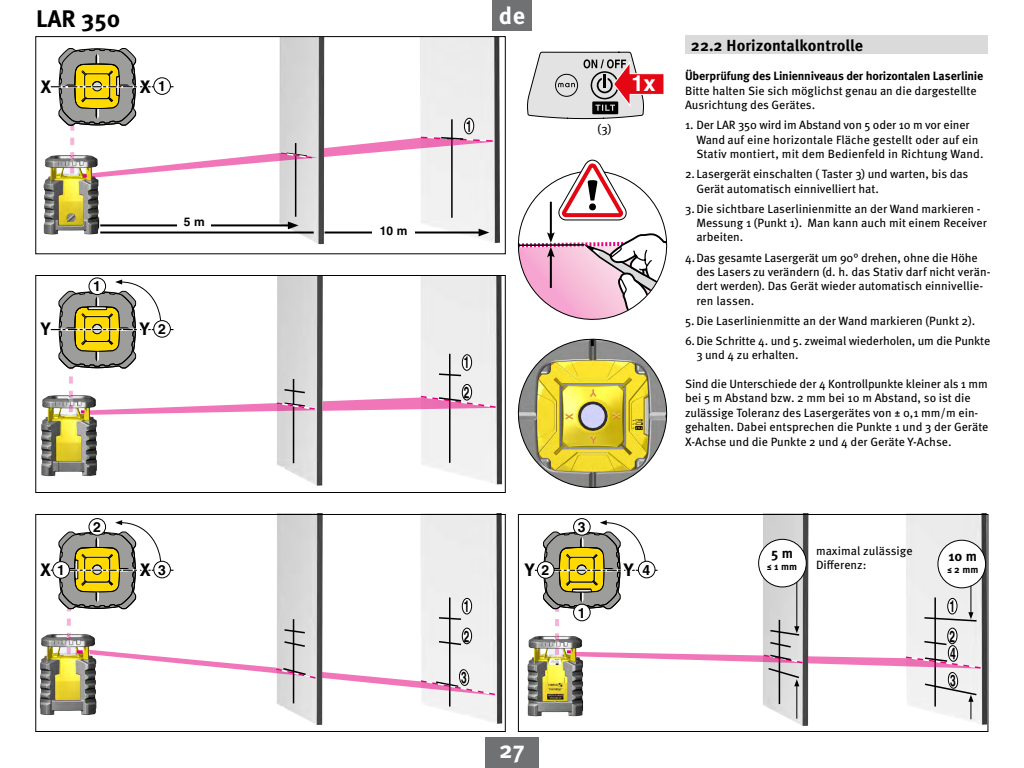
<style>
.page{position:relative;width:1024px;height:768px;background:#fff}
.page>*{position:absolute;margin:0;border:0;box-sizing:border-box;transform-origin:0 0}
.t1{font:700 24px "Meta Pro";color:#000}
.t2{font:700 24px "Meta Pro";color:#fff}
.Auflistung{font:700 22px "Helvetica";color:#fff}
.Meta_Book_Roman_12_A{font:700 18px "Meta Pro";color:#000}
.Überschriften{font:700 16px "Meta Pro";color:#000}
.t3{font:700 14px "Helvetica";color:#000}
.t4{font:700 14px "Meta Pro";color:#000}
.Meta_Book_Roman_7{font:12px/14.4px "Meta Pro";letter-spacing:-.005em;color:#000}
.Meta_Book_Roman_12_A-2{font:700 12px "Helvetica";color:#000}
.t5{font:700 10px "Meta Pro";color:#000}
.s1{font-weight:700}
</style>
<div class="page">
<div style="left:485px;top:738px;width:54px;height:30px;background:#707172"></div>
<div style="left:492px;top:0;width:40px;height:30px;background:#707172"></div>
<img style="left:39px;top:516px;width:464px;height:209px">
<img style="left:41px;top:277px;width:461px;height:209px">
<div style="left:686px;top:36px;width:302px;height:18px;background:#dadada"></div>
<img style="left:527px;top:516px;width:459px;height:210px">
<div style="left:518px;top:514px;width:470px;height:218px;border:1px solid #000"></div>
<div style="left:35px;top:514px;width:471px;height:218px;border:1px solid #000"></div>
<hr style="left:449px;top:354px;width:2px;height:109px;background:#000">
<hr style="left:293px;top:379px;width:1px;height:84px;background:#000">
<div style="left:35px;top:275px;width:471px;height:218px;border:1px solid #000"></div>
<hr style="left:449px;top:597px;width:2px;height:110px;background:#000">
<hr style="left:293px;top:619px;width:1px;height:84px;background:#000">
<svg style="left:517px;top:159px;width:151px;height:161px"></svg>
<img style="left:517px;top:338px;width:151px;height:150px">
<hr style="left:49px;top:329px;width:89px;height:2px;background:#fff">
<div style="left:89px;top:278px;width:17px;height:17px;border:1px solid #000;border-radius:50%"></div>
<hr style="left:49px;top:569px;width:89px;height:2px;background:#fff">
<div style="left:89px;top:518px;width:17px;height:18px;border:1px solid #000;border-radius:50%"></div>
<hr style="left:533px;top:569px;width:89px;height:2px;background:#fff">
<div style="left:573px;top:518px;width:18px;height:18px;border:1px solid #000;border-radius:50%"></div>
<svg style="left:527px;top:52px;width:137px;height:67px"></svg>
<img style="left:43px;top:38px;width:457px;height:207px">
<hr style="left:100px;top:224px;width:192px;height:2px;background:#000">
<svg style="left:288px;top:222px;width:11px;height:7px"></svg>
<hr style="left:100px;top:232px;width:214px;height:2px;background:#000">
<hr style="left:325px;top:232px;width:157px;height:2px;background:#000">
<svg style="left:479px;top:229px;width:10px;height:7px"></svg>
<div style="left:178px;top:216px;width:33px;height:12px;background:#fff"></div>
<div style="left:372px;top:226px;width:43px;height:10px;background:#fff"></div>
<div style="left:464px;top:118px;width:10px;height:16px;border:1px solid #000;border-radius:50%"></div>
<hr style="left:451px;top:119px;width:2px;height:99px;background:#000">
<hr style="left:295px;top:143px;width:1px;height:74px;background:#000">
<div style="left:35px;top:36px;width:471px;height:218px;border:1px solid #000"></div>
<hr style="left:49px;top:86px;width:89px;height:2px;background:#fff">
<svg style="left:51px;top:48px;width:267px;height:131px"></svg>
<svg style="left:51px;top:279px;width:446px;height:136px"></svg>
<svg style="left:51px;top:520px;width:446px;height:176px"></svg>
<svg style="left:535px;top:520px;width:447px;height:199px"></svg>
<svg style="left:324px;top:120px;width:171px;height:37px"></svg>
<h1 class="t1" style="left:36px;top:-1px;width:86px">LAR 350</h1>
<p class="Meta_Book_Roman_12_A" style="left:41px;top:72px;width:12px">X</p>
<p class="Meta_Book_Roman_12_A" style="left:140px;top:73px;width:12px">X</p>
<p class="t3" style="left:158px;top:78px;width:9px">1</p>
<p class="Meta_Book_Roman_12_A-2" style="left:184px;top:214px;width:23px">5 m</p>
<p class="t3" style="left:93px;top:278px;width:9px">1</p>
<p class="Meta_Book_Roman_12_A" style="left:41px;top:315px;width:11px">Y</p>
<p class="Meta_Book_Roman_12_A" style="left:140px;top:315px;width:11px">Y</p>
<p class="t3" style="left:158px;top:321px;width:9px">2</p>
<p class="t3" style="left:93px;top:519px;width:9px">2</p>
<p class="Meta_Book_Roman_12_A-2" style="left:380px;top:224px;width:29px">10 m</p>
<h1 class="t2" style="left:499px;top:-3px;width:28px">de</h1>
<p class="Meta_Book_Roman_7" style="left:597px;top:121px;width:16px">(3)</p>
<p class="Auflistung" style="left:631px;top:70px;width:26px">1x</p>
<p class="t3" style="left:578px;top:519px;width:9px">3</p>
<p class="Meta_Book_Roman_12_A" style="left:41px;top:555px;width:12px">X</p>
<p class="t3" style="left:57px;top:562px;width:9px">1</p>
<p class="Meta_Book_Roman_12_A" style="left:140px;top:556px;width:12px">X</p>
<p class="Meta_Book_Roman_12_A" style="left:525px;top:556px;width:11px">Y</p>
<p class="Meta_Book_Roman_12_A" style="left:624px;top:556px;width:11px">Y</p>
<p class="t3" style="left:643px;top:561px;width:9px">4</p>
<p class="t3" style="left:158px;top:561px;width:9px">3</p>
<p class="t3" style="left:542px;top:562px;width:9px">2</p>
<p class="t3" style="left:578px;top:604px;width:9px">1</p>
<p class="Überschriften" style="left:691px;top:33px;width:174px">22.2 Horizontalkontrolle</p>
<p class="Meta_Book_Roman_7" style="left:685px;top:68px;width:300px"><span class="s1">Überprüfung des Linienniveaus der horizontalen Laserlinie<br></span>Bitte halten Sie sich möglichst genau an die dargestellte<br>Ausrichtung des Gerätes.</p>
<p class="Meta_Book_Roman_7" style="left:696px;top:117px;width:289px;text-indent:-11px">1. Der LAR 350 wird im Abstand von 5 oder 10 m vor einer<br>Wand auf eine horizontale Fläche gestellt oder auf ein<br>Stativ montiert, mit dem Bedienfeld in Richtung Wand.</p>
<p class="Meta_Book_Roman_7" style="left:696px;top:166px;width:273px;text-indent:-11px">2.Lasergerät einschalten ( Taster 3) und warten, bis das<br>Gerät automatisch einnivelliert hat.</p>
<p class="Meta_Book_Roman_7" style="left:696px;top:201px;width:292px;text-indent:-11px">3.Die sichtbare Laserlinienmitte an der Wand markieren -<br>Messung 1 (Punkt 1). Man kann auch mit einem Receiver arbeiten.</p>
<p class="Meta_Book_Roman_7" style="left:696px;top:249px;width:296px;text-indent:-11px">4.Das gesamte Lasergerät um 90° drehen, ohne die Höhe des Lasers zu verändern (d. h. das Stativ darf nicht verän&shy;dert werden). Das Gerät wieder automatisch einnivellie&shy;ren lassen.</p>
<p class="Meta_Book_Roman_7" style="left:685px;top:313px;width:292px">5.Die Laserlinienmitte an der Wand markieren (Punkt 2).</p>
<p class="Meta_Book_Roman_7" style="left:696px;top:333px;width:295px;text-indent:-11px">6.Die Schritte 4. und 5. zweimal wiederholen, um die Punkte<br>3 und 4 zu erhalten.</p>
<p class="Meta_Book_Roman_7" style="left:685px;top:376px;width:304px">Sind die Unterschiede der 4 Kontrollpunkte kleiner als 1 mm</p>
<p class="Meta_Book_Roman_7" style="left:685px;top:390px;width:305px">bei 5 m Abstand bzw. 2 mm bei 10 m Abstand, so ist die zulässige Toleranz des Lasergerätes von ± 0,1 mm/m ein&shy;gehalten. Dabei entsprechen die Punkte 1 und 3 der Geräte X-Achse und die Punkte 2 und 4 der Geräte Y-Achse.</p>
<p class="t4" style="left:771px;top:542px;width:23px">5 m</p>
<p class="t5" style="left:767px;top:559px;width:31px">≤ 1 mm</p>
<p class="Meta_Book_Roman_7" style="left:816px;top:543px;width:98px">maximal zulässige<br>Differenz:</p>
<p class="t4" style="left:949px;top:545px;width:30px">10 m</p>
<p class="t5" style="left:947px;top:562px;width:33px">≤ 2 mm</p>
<h1 class="t2" style="left:499px;top:731px;width:27px">27</h1>
</div>
